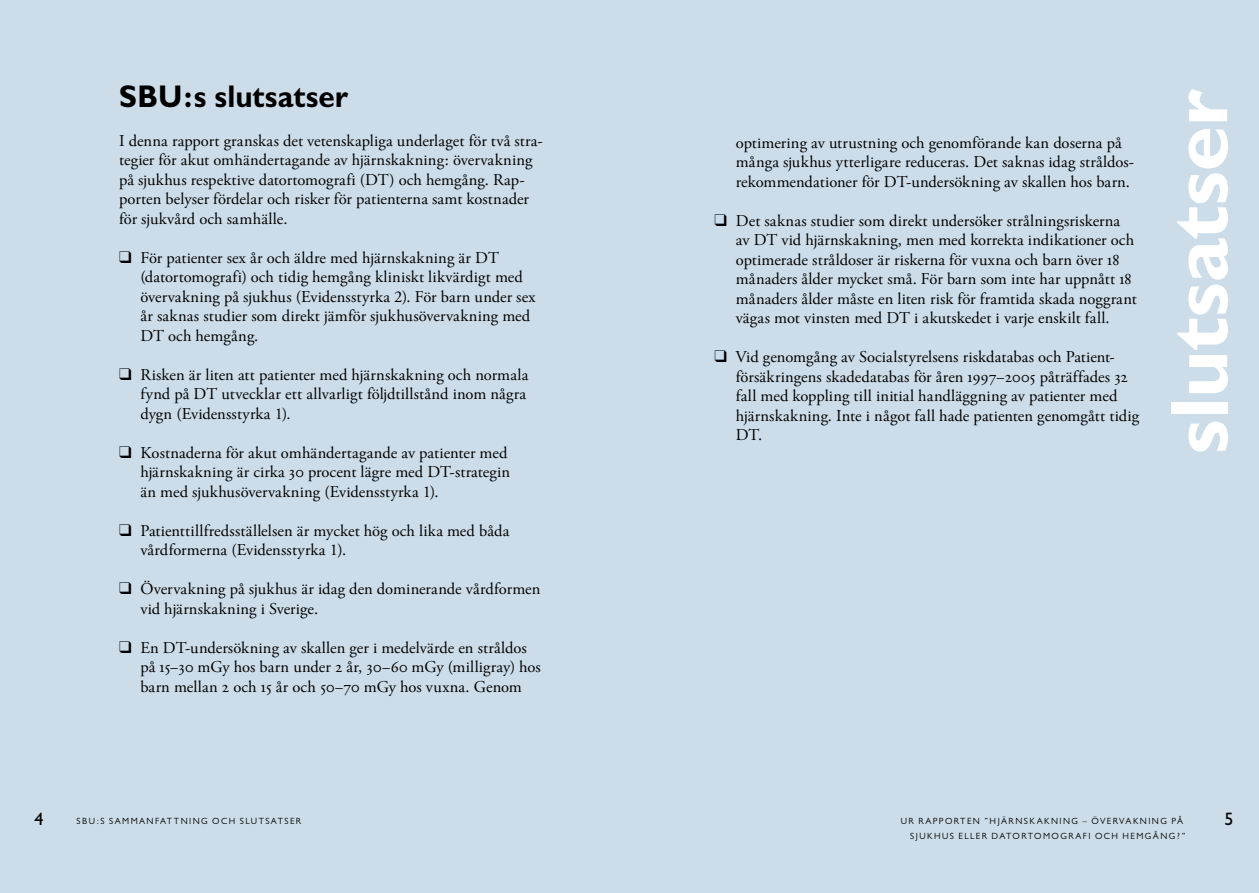
<style>
.page{position:relative;width:1259px;height:893px;background:#fff}
.page>*{position:absolute;margin:0;border:0;box-sizing:border-box;transform-origin:0 0}
.t1{font:700 82.5px "Gill Alt One";letter-spacing:-.005em;color:#fff}
.t2{font:700 31.5px "Gill Alt One";letter-spacing:.005em;color:#000;scale:.94 1}
.t3{font:16.5px/19.5px "SBU Garamond";letter-spacing:.005em;color:#000}
.t4{font:9px/15px "Gill Alt One";letter-spacing:.155em;color:#000;text-align:right}
.s1{font-family:"Adobe Garamond"}
</style>
<div class="page">
<div style="left:0;top:0;width:629px;height:893px;background:#ccdde9"></div>
<div style="left:629px;top:0;width:630px;height:893px;background:#ccdde9"></div>
<h2 class="t2" style="left:119px;top:77px;width:245px">SBU:s slutsatser</h2>
<p class="t3" style="left:119px;top:131px;width:425px">I denna rapport granskas det vetenskapliga underlaget för två stra&shy;tegier för akut omhändertagande av hjärnskakning: övervakning på sjukhus respektive datortomografi (DT) och hemgång. Rap&shy;porten belyser fördelar och risker för patienterna samt kostnader för sjukvård och samhälle.</p>
<p class="t3" style="left:140px;top:248px;width:397px;text-indent:-21px">❑ För patienter sex år och äldre med hjärnskakning är DT (datortomografi) och tidig hemgång kliniskt likvärdigt med övervakning på sjukhus (Evidensstyrka <span class="s1">2</span>). För barn under sex år saknas studier som direkt jämför sjukhusövervakning med DT och hemgång.</p>
<p class="t3" style="left:140px;top:365px;width:389px;text-indent:-21px">❑ Risken är liten att patienter med hjärnskakning och normala fynd på DT utvecklar ett allvarligt följdtillstånd inom några dygn (Evidensstyrka <span class="s1">1</span>).</p>
<p class="t3" style="left:140px;top:443px;width:371px;text-indent:-21px">❑ Kostnaderna för akut omhändertagande av patienter med hjärnskakning är cirka 30 procent lägre med DT-strategin än med sjukhusövervakning (Evidensstyrka <span class="s1">1</span>).</p>
<p class="t3" style="left:140px;top:521px;width:371px;text-indent:-21px">❑ Patienttillfredsställelsen är mycket hög och lika med båda vårdformerna (Evidensstyrka <span class="s1">1)</span>.</p>
<p class="t3" style="left:140px;top:579px;width:401px;text-indent:-21px">❑ Övervakning på sjukhus är idag den dominerande vårdformen vid hjärnskakning i Sverige.</p>
<p class="t3" style="left:140px;top:638px;width:402px;text-indent:-21px">❑ En DT-undersökning av skallen ger i medelvärde en stråldos på 15–30 mGy hos barn under 2 år, 30–60 mGy (milligray) hos barn mellan 2 och 15 år och 50–70 mGy hos vuxna. Genom</p>
<p class="t3" style="left:736px;top:133px;width:400px">optimering av utrustning och genomförande kan doserna på många sjukhus ytterligare reduceras. Det saknas idag stråldos&shy;rekommendationer för DT-undersökning av skallen hos barn.</p>
<p class="t3" style="left:736px;top:211px;width:402px;text-indent:-21px">❑ Det saknas studier som direkt undersöker strålningsriskerna av DT vid hjärnskakning, men med korrekta indikationer och optimerade stråldoser är riskerna för vuxna och barn över 18 månaders ålder mycket små. För barn som inte har uppnått 18 månaders ålder måste en liten risk för framtida skada noggrant vägas mot vinsten med DT i akutskedet i varje enskilt fall.</p>
<p class="t3" style="left:736px;top:348px;width:405px;text-indent:-21px">❑ Vid genomgång av Socialstyrelsens riskdatabas och Patient&shy;försäkringens skadedatabas för åren 1997–2005 påträffades 32 fall med koppling till initial handläggning av patienter med hjärnskakning. Inte i något fall hade patienten genomgått tidig DT.</p>
<h1 class="t1" style="left:1150px;top:455px;width:367px;rotate:-90deg">slutsatser</h1>
<p class="t4" style="left:77px;top:813px;width:226px">SBU:S SAMMANFATTNING OCH SLUTSATSER</p>
<p class="t4" style="left:901px;top:813px;width:286px">UR RAPPORTEN ”HJÄRNSKAKNING – ÖVERVAKNING PÅ<br>SJUKHUS ELLER DATORTOMOGRAFI OCH HEMGÅNG?”</p>
</div>
